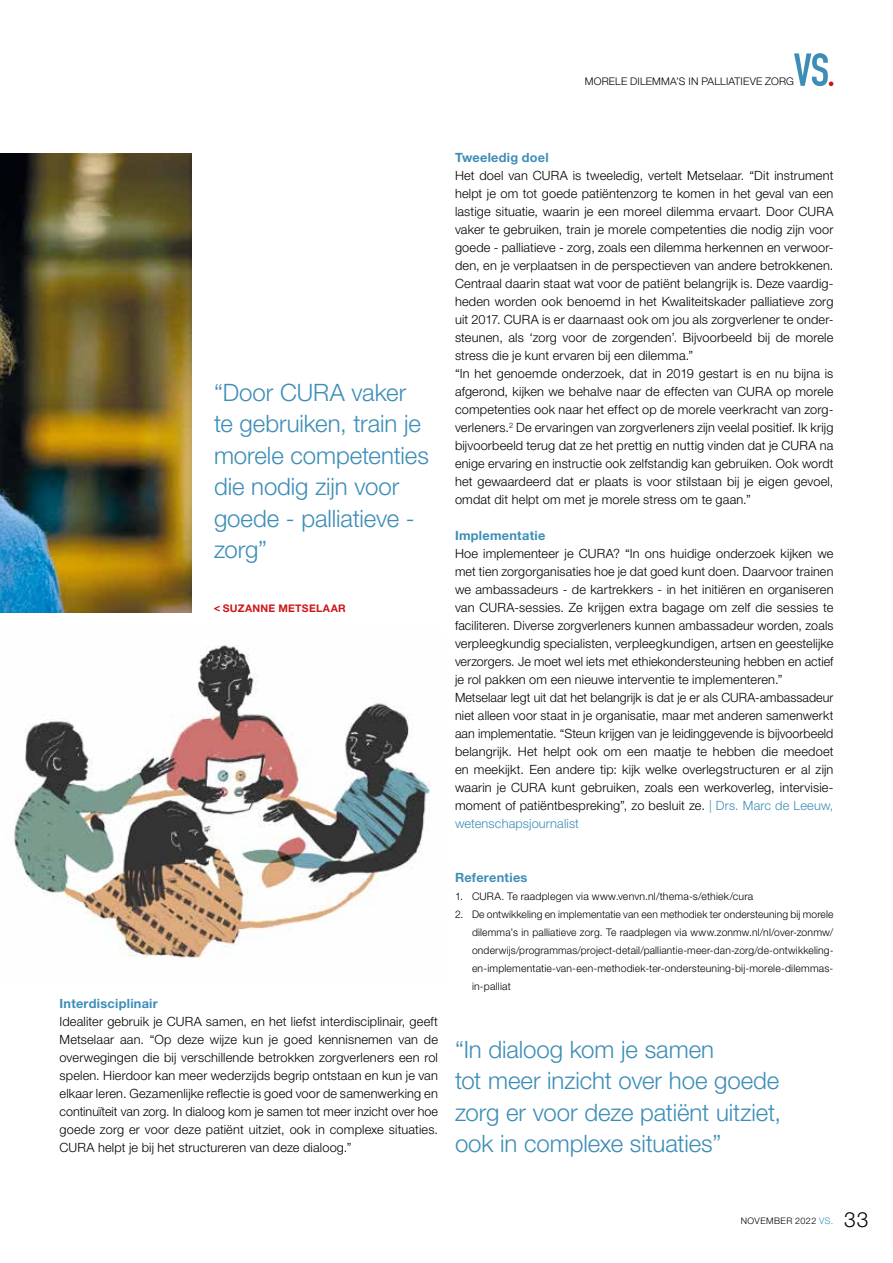
<style>
.page{position:relative;width:893px;height:1263px;background:#fff}
.page>*{position:absolute;margin:0;border:0;box-sizing:border-box;transform-origin:0 0}
.t1{font:300 24px/31.5px "Helvetica Neue LT Std";letter-spacing:-.005em;color:#3d8db7}
.t2{font:300 21px "Helvetica Neue LT Std";color:#000}
.t3{font:300 12.75px/18px "Helvetica Neue LT Std";letter-spacing:.015em;color:#000}
.t4{font:700 12.75px "Helvetica Neue LT Std";letter-spacing:.02em;color:#3d8db7}
.t5{font:300 10.5px/18px "Helvetica Neue LT Std";letter-spacing:.02em;color:#000;text-align:justify}
.t6{font:700 10.5px "Helvetica Neue LT Std";letter-spacing:.025em;color:#cd1719}
.t7{font:300 9px "Helvetica Neue LT Std";letter-spacing:.05em;color:#000}
.s1{color:#3d8db7}
</style>
<div class="page">
<svg style="left:794px;top:53px;width:39px;height:33px"></svg>
<img style="left:0;top:153px;width:191px;height:459px">
<svg style="left:214px;top:606px;width:6px;height:5px"></svg>
<img style="left:14px;top:645px;width:417px;height:313px">
<p class="t5" style="left:585px;top:72px;width:211px">MORELE DILEMMA’S IN PALLIATIEVE ZORG</p>
<h1 class="t1" style="left:214px;top:376px;width:216px">“Door CURA vaker te gebruiken, train je morele competenties die nodig zijn voor goede - palliatieve - zorg”</h1>
<p class="t6" style="left:223px;top:602px;width:125px">SUZANNE METSELAAR</p>
<p class="t4" style="left:455px;top:150px;width:95px">Tweeledig doel</p>
<p class="t3" style="left:455px;top:166px;width:380px">Het doel van CURA is tweeledig, vertelt Metselaar. “Dit instrument helpt je om tot goede patiëntenzorg te komen in het geval van een lastige situatie, waarin je een moreel dilemma ervaart. Door CURA vaker te gebruiken, train je morele competenties die nodig zijn voor goede - palliatieve - zorg, zoals een dilemma herkennen en verwoor&shy;den, en je verplaatsen in de perspectieven van andere betrokkenen.<br>Centraal daarin staat wat voor de patiënt belangrijk is. Deze vaardig&shy;heden worden ook benoemd in het Kwaliteitskader palliatieve zorg uit 2017. CURA is er daarnaast ook om jou als zorgverlener te onder&shy;steunen, als ‘zorg voor de zorgenden’. Bijvoorbeeld bij de morele stress die je kunt ervaren bij een dilemma.”<br>“In het genoemde onderzoek, dat in 2019 gestart is en nu bijna is afgerond, kijken we behalve naar de effecten van CURA op morele competenties ook naar het effect op de morele veerkracht van zorg&shy;verleners.<sup>2</sup> De ervaringen van zorgverleners zijn veelal positief. Ik krijg bijvoorbeeld terug dat ze het prettig en nuttig vinden dat je CURA na enige ervaring en instructie ook zelfstandig kan gebruiken. Ook wordt het gewaardeerd dat er plaats is voor stilstaan bij je eigen gevoel, omdat dit helpt om met je morele stress om te gaan.”</p>
<p class="t4" style="left:455px;top:528px;width:92px">Implementatie</p>
<p class="t3" style="left:455px;top:544px;width:380px">Hoe implementeer je CURA? “In ons huidige onderzoek kijken we met tien zorgorganisaties hoe je dat goed kunt doen. Daarvoor trainen we ambassadeurs - de kartrekkers - in het initiëren en organiseren van CURA-sessies. Ze krijgen extra bagage om zelf die sessies te faciliteren. Diverse zorgverleners kunnen ambassadeur worden, zoals verpleegkundig specialisten, verpleegkundigen, artsen en geestelijke verzorgers. Je moet wel iets met ethiekondersteuning hebben en actief je rol pakken om een nieuwe interventie te implementeren.” Metselaar legt uit dat het belangrijk is dat je er als CURA-ambassadeur niet alleen voor staat in je organisatie, maar met anderen samenwerkt aan implementatie. “Steun krijgen van je leidinggevende is bijvoorbeeld belangrijk. Het helpt ook om een maatje te hebben die meedoet en meekijkt. Een andere tip: kijk welke overlegstructuren er al zijn waarin je CURA kunt gebruiken, zoals een werkoverleg, intervisie&shy;moment of patiëntbespreking”, zo besluit ze. <span class="s1">| Drs. Marc de Leeuw, wetenschapsjournalist</span></p>
<p class="t4" style="left:60px;top:996px;width:100px">Interdisciplinair</p>
<p class="t3" style="left:60px;top:1012px;width:380px;text-align:justify">Idealiter gebruik je CURA samen, en het liefst interdisciplinair, geeft Metselaar aan. “Op deze wijze kun je goed kennisnemen van de overwegingen die bij verschillende betrokken zorgverleners een rol spelen. Hierdoor kan meer wederzijds begrip ontstaan en kun je van elkaar leren. Gezamenlijke reflectie is goed voor de samenwerking en continuïteit van zorg. In dialoog kom je samen tot meer inzicht over hoe goede zorg er voor deze patiënt uitziet, ook in complexe situaties.<br>CURA helpt je bij het structureren van deze dialoog.”</p>
<p class="t4" style="left:455px;top:870px;width:74px">Referenties</p>
<p class="t5" style="left:455px;top:887px;width:300px">1. CURA. Te raadplegen via www.venvn.nl/thema-s/ethiek/cura</p>
<p class="t5" style="left:472px;top:905px;width:363px;text-indent:-17px">2. De ontwikkeling en implementatie van een methodiek ter ondersteuning bij morele dilemma’s in palliatieve zorg. Te raadplegen via www.zonmw.nl/nl/over-zonmw/ onderwijs/programmas/project-detail/palliantie-meer-dan-zorg/de-ontwikkeling&shy;en-implementatie-van-een-methodiek-ter-ondersteuning-bij-morele-dilemmas&shy;in-palliat</p>
<h1 class="t1" style="left:455px;top:1033px;width:328px">“In dialoog kom je samen<br>tot meer inzicht over hoe goede zorg er voor deze patiënt uitziet, ook in complexe situaties”</h1>
<p class="t7" style="left:741px;top:1215px;width:94px">NOVEMBER 2022 <span class="s1">VS.</span></p>
<h2 class="t2" style="left:844px;top:1206px;width:26px">33</h2>
</div>
